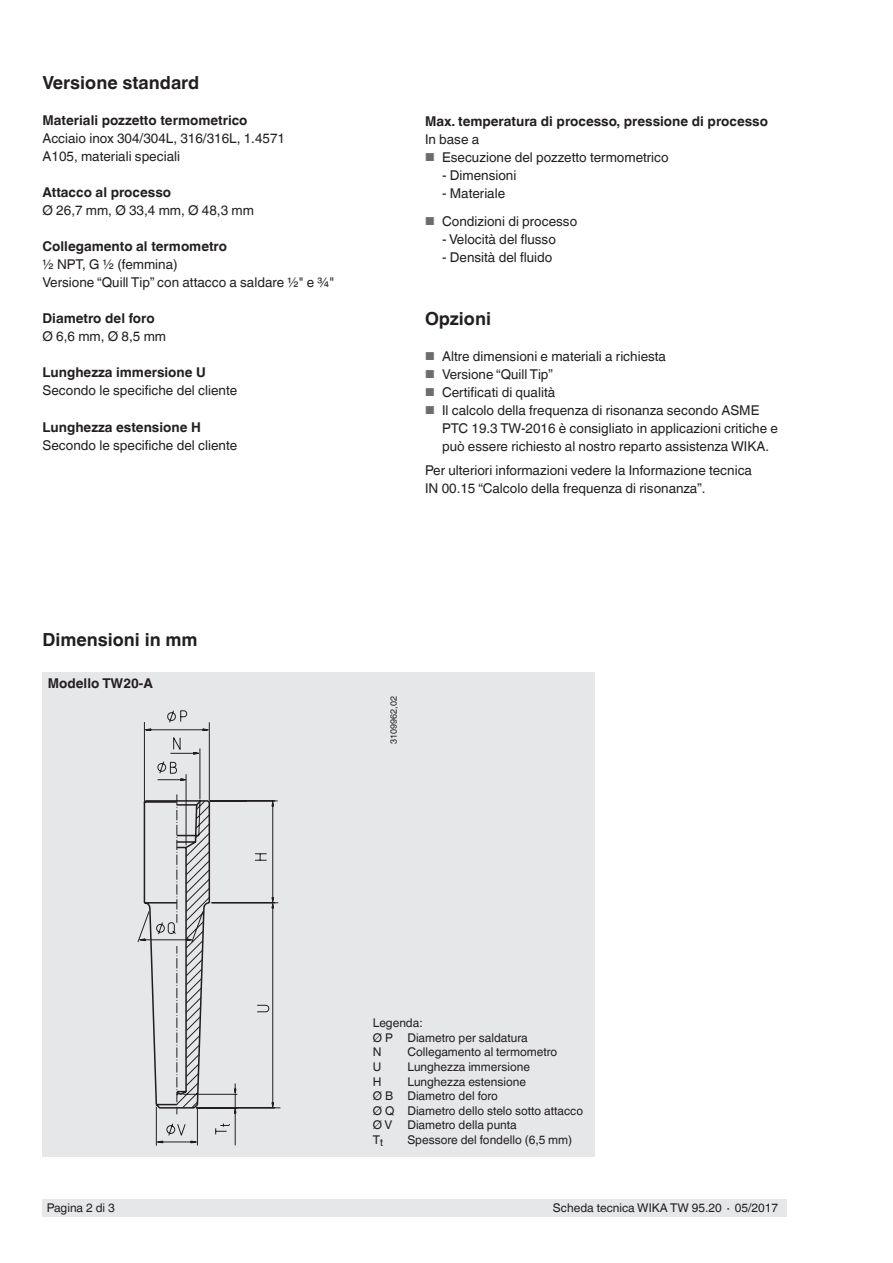
<style>
.page{position:relative;width:893px;height:1263px;background:#fff}
.page>*{position:absolute;margin:0;border:0;box-sizing:border-box;transform-origin:0 0}
.t1{font:700 18px "Helvetica World";color:#231f20}
.t2{font:13.5px/18px "Helvetica World";color:#231f20}
.t3{font:700 13.5px "Helvetica World";color:#231f20}
.t4{font:12px/14.5px "Helvetica World";color:#231f20}
.t5{font:9px "Helvetica World";color:#231f20}
.s1{font-size:11.55px;color:#6c6d70}
</style>
<div class="page">
<div style="left:43px;top:1199px;width:744px;height:17px;background:#e6e7e9"></div>
<div style="left:43px;top:672px;width:552px;height:485px;background:#e6e7e9"></div>
<svg style="left:137px;top:800px;width:144px;height:346px"></svg>
<svg style="left:141px;top:710px;width:90px;height:428px"></svg>
<h1 class="t1" style="left:43px;top:73px;width:158px">Versione standard</h1>
<p class="t3" style="left:43px;top:113px;width:207px">Materiali pozzetto termometrico</p>
<p class="t2" style="left:43px;top:130px;width:244px">Acciaio inox 304/304L, 316/316L, 1.4571<br>A105, materiali speciali</p>
<p class="t3" style="left:43px;top:185px;width:130px">Attacco al processo</p>
<p class="t2" style="left:43px;top:202px;width:213px">Ø 26,7 mm, Ø 33,4 mm, Ø 48,3 mm</p>
<p class="t3" style="left:43px;top:239px;width:186px">Collegamento al termometro</p>
<p class="t2" style="left:43px;top:256px;width:293px">½ NPT, G ½ (femmina)<br>Versione “Quill Tip” con attacco a saldare ½" e ¾"</p>
<p class="t3" style="left:43px;top:311px;width:114px">Diametro del foro</p>
<p class="t2" style="left:43px;top:328px;width:125px">Ø 6,6 mm, Ø 8,5 mm</p>
<p class="t3" style="left:43px;top:365px;width:165px">Lunghezza immersione U</p>
<p class="t2" style="left:43px;top:382px;width:196px">Secondo le specifiche del cliente</p>
<p class="t3" style="left:43px;top:419px;width:160px">Lunghezza estensione H</p>
<p class="t2" style="left:43px;top:436px;width:196px">Secondo le specifiche del cliente</p>
<h1 class="t1" style="left:43px;top:629px;width:157px">Dimensioni in mm</h1>
<p class="t3" style="left:48px;top:676px;width:107px">Modello TW20-A</p>
<p class="t3" style="left:425px;top:113px;width:345px">Max. temperatura di processo, pressione di processo</p>
<p class="t2" style="left:425px;top:130px;width:56px">In base a</p>
<p class="t2" style="left:425px;top:148px;width:245px"><span class="s1">■</span> Esecuzione del pozzetto termometrico</p>
<p class="t2" style="left:442px;top:166px;width:76px">- Dimensioni</p>
<p class="t2" style="left:442px;top:184px;width:65px">- Materiale</p>
<p class="t2" style="left:425px;top:212px;width:154px"><span class="s1">■</span> Condizioni di processo</p>
<p class="t2" style="left:442px;top:230px;width:115px">- Velocità del flusso</p>
<p class="t2" style="left:442px;top:248px;width:112px">- Densità del fluido</p>
<h1 class="t1" style="left:425px;top:308px;width:67px">Opzioni</h1>
<p class="t2" style="left:425px;top:347px;width:242px"><span class="s1">■</span> Altre dimensioni e materiali a richiesta</p>
<p class="t2" style="left:425px;top:365px;width:129px"><span class="s1">■</span> Versione “Quill Tip”</p>
<p class="t2" style="left:425px;top:383px;width:132px"><span class="s1">■</span> Certificati di qualità</p>
<p class="t2" style="left:442px;top:401px;width:337px;text-indent:-17px"><span class="s1">■</span> Il calcolo della frequenza di risonanza secondo ASME<br>PTC 19.3 TW-2016 è consigliato in applicazioni critiche e può essere richiesto al nostro reparto assistenza WIKA.</p>
<p class="t2" style="left:425px;top:461px;width:328px">Per ulteriori informazioni vedere la Informazione tecnica<br>IN 00.15 “Calcolo della frequenza di risonanza”.</p>
<p class="t5" style="left:389px;top:743px;width:49px;rotate:-90deg">3109962,02</p>
<p class="t4" style="left:373px;top:1016px;width:156px">Legenda:<br>Ø P Diametro per saldatura<br>N</p>
<p class="t4" style="left:407px;top:1045px;width:151px">Collegamento al termometro</p>
<p class="t4" style="left:373px;top:1059px;width:10px">U</p>
<p class="t4" style="left:407px;top:1059px;width:124px">Lunghezza immersione</p>
<p class="t4" style="left:373px;top:1074px;width:10px">H</p>
<p class="t4" style="left:373px;top:1074px;width:212px;text-indent:34px">Lunghezza estensione<br>Ø B Diametro del foro<br>Ø Q Diametro dello stelo sotto attacco<br>Ø V Diametro della punta<br>T<sub>t</sub></p>
<p class="t4" style="left:407px;top:1133px;width:166px">Spessore del fondello (6,5 mm)</p>
<p class="t4" style="left:47px;top:1200px;width:70px">Pagina 2 di 3</p>
<p class="t4" style="left:553px;top:1200px;width:227px">Scheda tecnica WIKA TW 95.20 ∙ 05/2017</p>
</div>
